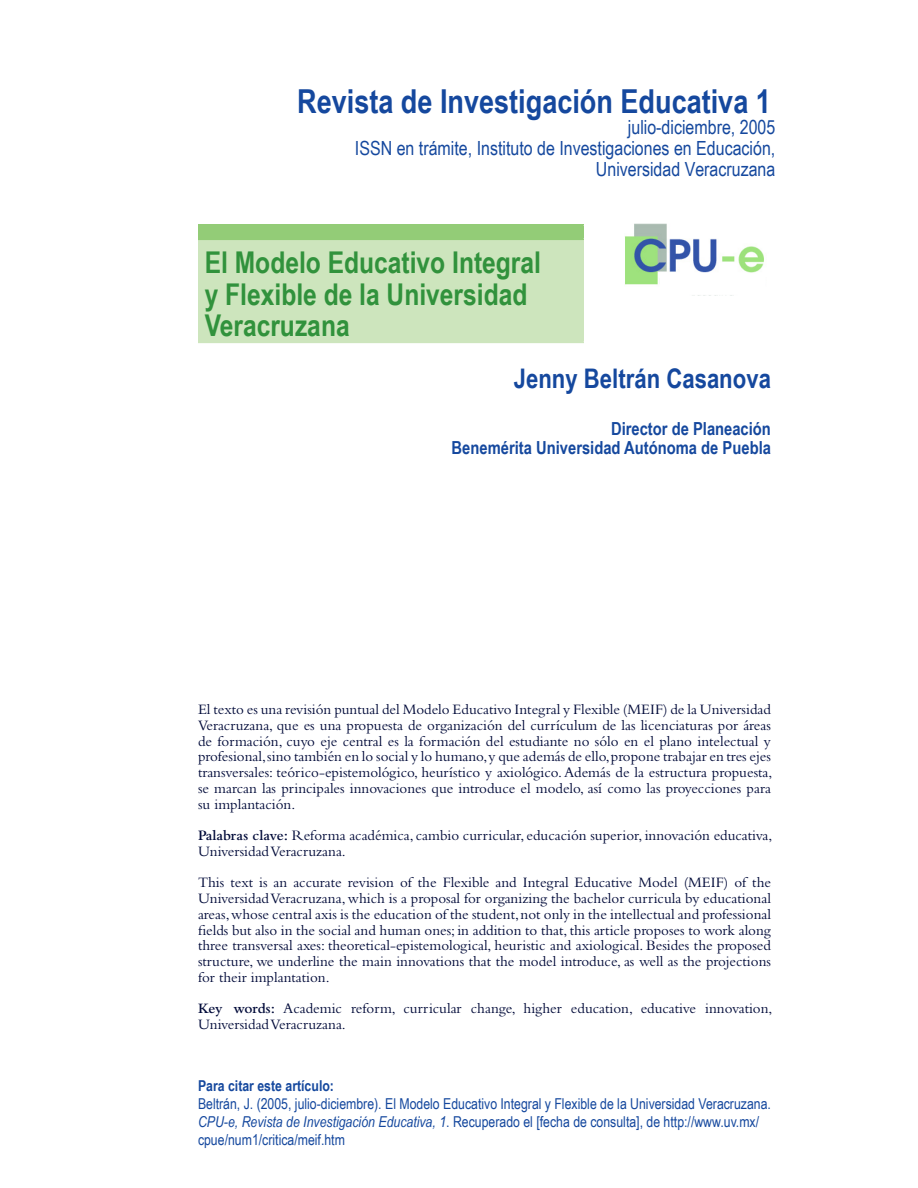
<style>
.page{position:relative;width:918px;height:1188px;background:#fff}
.page>*{position:absolute;margin:0;border:0;box-sizing:border-box;transform-origin:0 0}
.t1{font:700 33px "Arial Narrow";color:#15489e}
.Encabezado{font:700 30px/31.5px "Arial Narrow";color:#31923c}
.Autor{font:700 27px "Arial Narrow";color:#15489e}
.Membrete_1{font:19.5px/21px "Arial Narrow";color:#15489e;text-align:right}
.Filiacion{font:700 18px/19.5px "Arial Narrow";color:#15489e;text-align:right}
.Resumen{font:15px/15.8px "Bembo Std";color:#000a39;text-align:justify}
.Membrete_1-2{font:15px/18px "Arial Narrow";color:#15489e}
.Membrete_1-3{font:700 15px "Arial Narrow";color:#15489e}
.s1{font-weight:600}
.s2{font-style:italic}
</style>
<div class="page">
<img style="left:625px;top:223px;width:139px;height:62px">
<div style="left:659px;top:273px;width:106px;height:23px;background:#fff"></div>
<div style="left:199px;top:225px;width:384px;height:14px;background:#93cc77"></div>
<div style="left:199px;top:239px;width:384px;height:103px;background:#cde5bd"></div>
<hr style="left:198px;top:240px;width:2px;height:102px;background:#cde5bd">
<hr style="left:582px;top:240px;width:2px;height:102px;background:#cde5bd">
<hr style="left:198px;top:342px;width:386px;height:1px;background:#cde5bd">
<hr style="left:198px;top:224px;width:386px;height:2px;background:#93cc77">
<svg style="left:198px;top:226px;width:1px;height:13px"></svg>
<svg style="left:583px;top:226px;width:1px;height:13px"></svg>
<hr style="left:198px;top:239px;width:386px;height:1px;background:#93cc77">
<p class="t1" style="left:297px;top:83px;width:475px">Revista de Investigación Educativa 1</p>
<p class="Membrete_1" style="left:355px;top:117px;width:422px">julio-diciembre, 2005<br>ISSN en trámite, Instituto de Investigaciones en Educación,<br>Universidad Veracruzana</p>
<p class="Encabezado" style="left:205px;top:247px;width:338px">El Modelo Educativo Integral y Flexible de la Universidad<br>Veracruzana</p>
<p class="Autor" style="left:514px;top:363px;width:259px">Jenny Beltrán Casanova</p>
<p class="Filiacion" style="left:452px;top:419px;width:321px">Director de Planeación<br>Benemérita Universidad Autónoma de Puebla</p>
<p class="Resumen" style="left:198px;top:701px;width:576px">El texto es una revisión puntual del Modelo Educativo Integral y Flexible (MEIF) de la Universidad Veracruzana, que es una propuesta de organización del currículum de las licenciaturas por áreas de formación, cuyo eje central es la formación del estudiante no sólo en el plano intelectual y profesional, sino también en lo social y lo humano, y que además de ello, propone trabajar en tres ejes transversales: teórico-epistemológico, heurístico y axiológico. Además de la estructura propuesta, se marcan las principales innovaciones que introduce el modelo, así como las proyecciones para su implantación.</p>
<p class="Resumen" style="left:198px;top:827px;width:576px"><span class="s1">Palabras clave:</span> Reforma académica, cambio curricular, educación superior, innovación educativa,<br>Universidad Veracruzana.</p>
<p class="Resumen" style="left:198px;top:874px;width:575px">This text is an accurate revision of the Flexible and Integral Educative Model (MEIF) of the Universidad Veracruzana, which is a proposal for organizing the bachelor curricula by educational areas, whose central axis is the education of the student, not only in the intellectual and professional fields but also in the social and human ones; in addition to that, this article proposes to work along three transversal axes: theoretical-epistemological, heuristic and axiological. Besides the proposed structure, we underline the main innovations that the model introduce, as well as the projections for their implantation.</p>
<p class="Resumen" style="left:198px;top:1000px;width:576px"><span class="s1">Key words:</span> Academic reform, curricular change, higher education, educative innovation,<br>Universidad Veracruzana.</p>
<p class="Membrete_1-3" style="left:198px;top:1077px;width:138px">Para citar este artículo:</p>
<p class="Membrete_1-2" style="left:198px;top:1095px;width:575px">Beltrán, J. (2005, julio-diciembre). El Modelo Educativo Integral y Flexible de la Universidad Veracruzana.<br><span class="s2">CPU-e, Revista de Investigación Educativa, 1</span>. Recuperado el [fecha de consulta], de http://www.uv.mx/ cpue/num1/critica/meif.htm</p>
</div>
